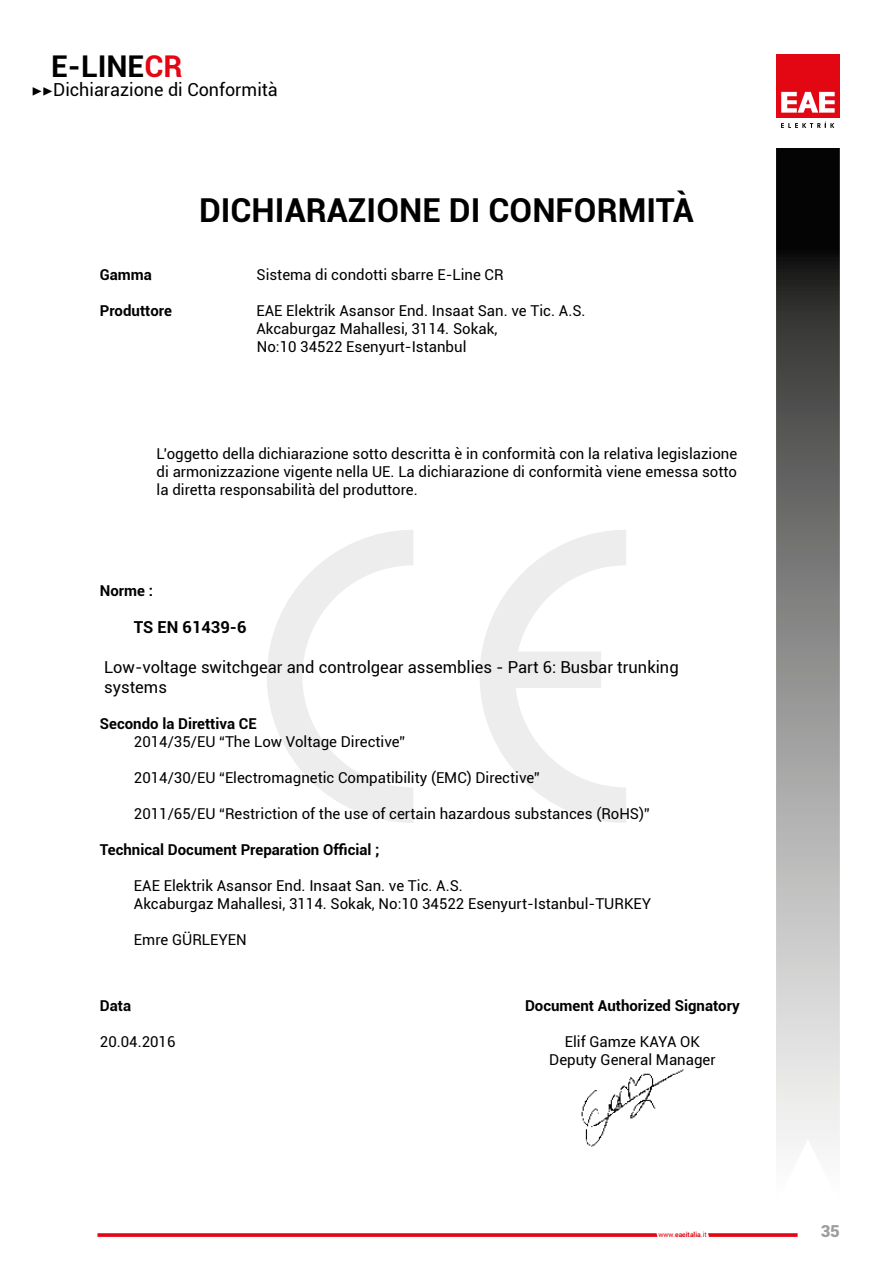
<style>
.page{position:relative;width:893px;height:1263px;background:#fff}
.page>*{position:absolute;margin:0;border:0;box-sizing:border-box;transform-origin:0 0}
.t1{font:700 33px "Roboto";color:#000}
.t2{font:700 30px "Roboto";color:#000}
.t3{font:18px "Roboto";color:#000}
.t4{font:16.5px/19.8px "Roboto";color:#000}
.t5{font:700 16.5px "Roboto";color:#000}
.t6{font:900 16.5px "Roboto";color:#9d9d9c}
.t7{font:15px/18px "Roboto";color:#000}
.t8{font:700 15px "Roboto";color:#000}
.t9{font:700 6.75px "Roboto";color:#e30613}
.s1{color:#e30613}
.s2{font-family:"Minion Pro"}
.s3{font-weight:400}
</style>
<div class="page">
<svg style="left:97px;top:1233px;width:701px;height:4px;background:#e72c36"></svg>
<div style="left:776px;top:54px;width:64px;height:64px;background:#e30613"></div>
<svg style="left:781px;top:92px;width:54px;height:21px"></svg>
<svg style="left:781px;top:122px;width:53px;height:6px"></svg>
<svg style="left:267px;top:530px;width:146px;height:293px"></svg>
<svg style="left:480px;top:530px;width:146px;height:293px"></svg>
<svg style="left:776px;top:148px;width:64px;height:998px;background:#848484"></svg>
<img style="left:581px;top:1069px;width:103px;height:78px">
<h2 class="t2" style="left:51px;top:45px;width:133px">E-LINE<span class="s1">CR</span></h2>
<p class="t3" style="left:31px;top:77px;width:248px"><span class="s2">▶▶</span>Dichiarazione di Conformità</p>
<h1 class="t1" style="left:199px;top:187px;width:496px">DICHIARAZIONE DI CONFORMITÀ</h1>
<p class="t8" style="left:100px;top:264px;width:54px">Gamma</p>
<p class="t7" style="left:256px;top:265px;width:249px">Sistema di condotti sbarre E-Line CR</p>
<p class="t8" style="left:100px;top:300px;width:73px">Produttore</p>
<p class="t7" style="left:256px;top:301px;width:331px">EAE Elektrik Asansor End. Insaat San. ve Tic. A.S.<br>Akcaburgaz Mahallesi, 3114. Sokak,<br>No:10 34522 Esenyurt-Istanbul</p>
<p class="t7" style="left:157px;top:444px;width:582px;text-align:justify">L'oggetto della dichiarazione sotto descritta è in conformità con la relativa legislazione di armonizzazione vigente nella UE. La dichiarazione di conformità viene emessa sotto la diretta responsabilità del produttore.</p>
<p class="t8" style="left:100px;top:580px;width:55px">Norme :</p>
<p class="t5" style="left:134px;top:616px;width:114px">TS EN 61439-6</p>
<p class="t4" style="left:104px;top:656px;width:576px">Low-voltage switchgear and controlgear assemblies - Part 6: Busbar trunking systems</p>
<p class="t8" style="left:100px;top:713px;width:158px">Secondo la Direttiva CE</p>
<p class="t7" style="left:134px;top:732px;width:273px">2014/35/EU “The Low Voltage Directive”</p>
<p class="t7" style="left:134px;top:768px;width:407px">2014/30/EU “Electromagnetic Compatibility (EMC) Directive”</p>
<p class="t7" style="left:134px;top:804px;width:517px">2011/65/EU “Restriction of the use of certain hazardous substances (RoHS)”</p>
<p class="t8" style="left:100px;top:839px;width:281px">Technical Document Preparation Official ;</p>
<p class="t7" style="left:134px;top:876px;width:519px">EAE Elektrik Asansor End. Insaat San. ve Tic. A.S.<br>Akcaburgaz Mahallesi, 3114. Sokak, No:10 34522 Esenyurt-Istanbul-TURKEY</p>
<p class="t7" style="left:134px;top:930px;width:114px">Emre GÜRLEYEN</p>
<p class="t8" style="left:100px;top:995px;width:33px">Data</p>
<p class="t7" style="left:100px;top:1032px;width:77px">20.04.2016</p>
<p class="t8" style="left:525px;top:995px;width:216px">Document Authorized Signatory</p>
<p class="t7" style="left:549px;top:1032px;width:168px;text-align:center">Elif Gamze KAYA OK<br>Deputy General Manager</p>
<p class="t9" style="left:658px;top:1230px;width:50px"><span class="s3">www.</span>eaeitalia<span class="s3">.it</span></p>
<p class="t6" style="left:821px;top:1219px;width:21px">35</p>
</div>
